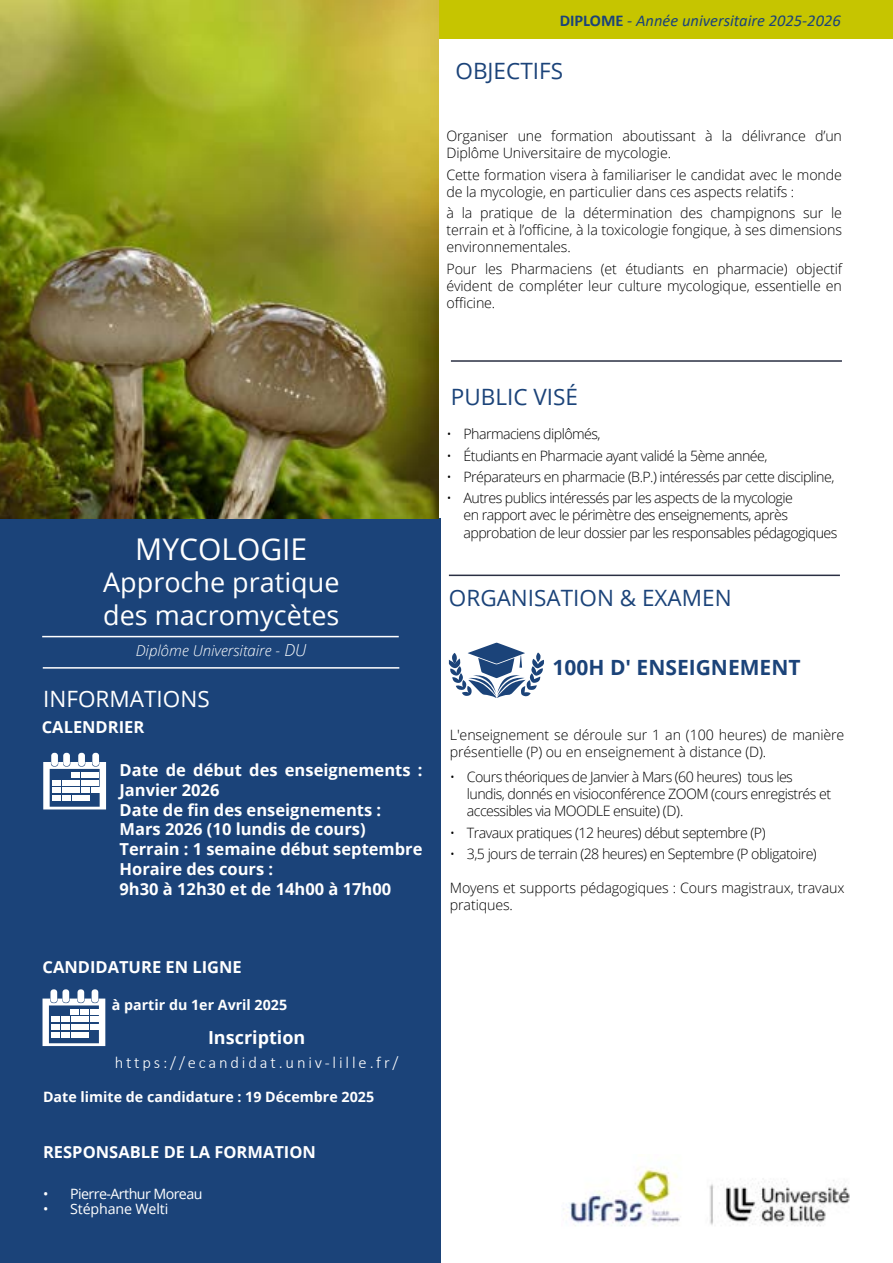
<style>
.page{position:relative;width:893px;height:1263px;background:#fff}
.page>*{position:absolute;margin:0;border:0;box-sizing:border-box;transform-origin:0 0}
.t1{font:30px "Open Sans";color:#fff}
.t2{font:27px/32.4px "Open Sans";color:#fff}
.t3{font:22.5px "Open Sans";color:#1b4379}
.t4{font:22.5px "Open Sans";color:#fff}
.t5{font:700 21px "Open Sans";color:#1b4379}
.t6{font:700 18px "Open Sans";color:#fff}
.t7{font:700 16.5px/19.8px "Open Sans";color:#fff}
.t8{font:italic 16.5px "Calibri";color:#1b4379}
.t9{font:300 16.5px "Calibri";letter-spacing:.175em;color:#fff}
.t10{font:italic 300 15px "Open Sans";color:#fff}
.t11{font:300 14.25px/17.1px "Open Sans";letter-spacing:-.04em;color:#000}
.t12{font:300 14.25px/17.1px "Open Sans";letter-spacing:-.01em;color:#000}
.t13{font:700 14.25px "Open Sans";color:#fff}
.t14{font:14.25px "Open Sans";letter-spacing:-.04em;color:#fff}
.t15{font:14.25px "Open Sans";letter-spacing:-.01em;color:#fff}
.s1{font-weight:700;font-style:normal}
.s2{font-size:16.5px}
</style>
<div class="page">
<div style="left:0;top:519px;width:440px;height:744px;background:#1b4379"></div>
<div style="left:439px;top:0;width:454px;height:39px;background:#c6c500"></div>
<img style="left:563px;top:1166px;width:287px;height:60px">
<hr style="left:42px;top:636px;width:357px;height:1px;background:#fff">
<hr style="left:43px;top:667px;width:356px;height:2px;background:#fff">
<div style="left:50px;top:989px;width:7px;height:13px;background:#fff;border-radius:3px"></div>
<div style="left:62px;top:989px;width:7px;height:13px;background:#fff;border-radius:3px"></div>
<div style="left:78px;top:989px;width:6px;height:13px;background:#fff;border-radius:3px"></div>
<div style="left:92px;top:989px;width:6px;height:13px;background:#fff;border-radius:3px"></div>
<svg style="left:43px;top:998px;width:62px;height:48px"></svg>
<div style="left:51px;top:753px;width:7px;height:13px;background:#fff;border-radius:3px"></div>
<div style="left:63px;top:753px;width:7px;height:13px;background:#fff;border-radius:3px"></div>
<div style="left:78px;top:753px;width:7px;height:13px;background:#fff;border-radius:3px"></div>
<div style="left:92px;top:753px;width:7px;height:13px;background:#fff;border-radius:3px"></div>
<svg style="left:43px;top:762px;width:63px;height:47px"></svg>
<img style="left:0;top:0;width:439px;height:519px">
<hr style="left:449px;top:575px;width:391px;height:1px;background:#2a2f43">
<hr style="left:451px;top:360px;width:391px;height:2px;background:#2a2f43">
<svg style="left:449px;top:643px;width:95px;height:55px"></svg>
<p class="t8" style="left:560px;top:9px;width:283px"><span class="s1">DIPLOME</span> - Année universitaire 2025-2026</p>
<h3 class="t3" style="left:455px;top:55px;width:109px">OBJECTIFS</h3>
<p class="t12" style="left:446px;top:127px;width:397px">Organiser une formation aboutissant à la délivrance d’un<br>Diplôme Universitaire de mycologie.</p>
<p class="t12" style="left:446px;top:165px;width:397px">Cette formation visera à familiariser le candidat avec le monde de la mycologie, en particulier dans ces aspects relatifs :</p>
<p class="t11" style="left:446px;top:204px;width:397px;text-align:justify">à la pratique de la détermination des champignons sur le terrain et à l’officine, à la toxicologie fongique, à ses dimensions environnementales.</p>
<p class="t11" style="left:446px;top:259px;width:397px;text-align:justify">Pour les Pharmaciens (et étudiants en pharmacie) objectif évident de compléter leur culture mycologique, essentielle en officine.</p>
<h1 class="t1" style="left:135px;top:528px;width:174px">MYCOLOGIE</h1>
<h2 class="t2" style="left:103px;top:565px;width:238px">Approche pratique des macromycètes</h2>
<p class="t10" style="left:136px;top:640px;width:172px">Diplôme Universitaire - <span class="s2">DU</span></p>
<h3 class="t4" style="left:43px;top:683px;width:168px">INFORMATIONS</h3>
<p class="t7" style="left:42px;top:717px;width:104px">CALENDRIER</p>
<p class="t7" style="left:120px;top:760px;width:304px">Date de début des enseignements :<br>Janvier 2026<br>Date de fin des enseignements :<br>Mars 2026 (10 lundis de cours)<br>Terrain : 1 semaine début septembre<br>Horaire des cours :<br>9h30 à 12h30 et de 14h00 à 17h00</p>
<p class="t7" style="left:43px;top:956px;width:201px">CANDIDATURE EN LIGNE</p>
<p class="t13" style="left:112px;top:995px;width:177px">à partir du 1er Avril 2025</p>
<p class="t6" style="left:208px;top:1025px;width:99px">Inscription</p>
<p class="t9" style="left:115px;top:1052px;width:285px">https://ecandidat.univ-lille.fr/</p>
<p class="t13" style="left:43px;top:1086px;width:332px">Date limite de candidature : 19 Décembre 2025</p>
<p class="t7" style="left:43px;top:1142px;width:274px">RESPONSABLE DE LA FORMATION</p>
<p class="t14" style="left:43px;top:1184px;width:161px">• Pierre-Arthur Moreau</p>
<p class="t15" style="left:43px;top:1199px;width:127px">• Stéphane Welti</p>
<h3 class="t3" style="left:451px;top:382px;width:129px">PUBLIC VISÉ</h3>
<p class="t11" style="left:446px;top:425px;width:156px">• Pharmaciens diplômés,</p>
<p class="t11" style="left:446px;top:447px;width:323px">• Étudiants en Pharmacie ayant validé la 5ème année,</p>
<p class="t11" style="left:446px;top:468px;width:389px">• Préparateurs en pharmacie (B.P.) intéressés par cette discipline,</p>
<p class="t11" style="left:463px;top:489px;width:375px;text-indent:-17px">• Autres publics intéressés par les aspects de la mycologie<br>en rapport avec le périmètre des enseignements, après approbation de leur dossier par les responsables pédagogiques</p>
<h3 class="t3" style="left:449px;top:582px;width:284px">ORGANISATION &amp; EXAMEN</h3>
<h3 class="t5" style="left:553px;top:653px;width:250px">100H D' ENSEIGNEMENT</h3>
<p class="t12" style="left:450px;top:725px;width:396px">L'enseignement se déroule sur 1 an (100 heures) de manière présentielle (P) ou en enseignement à distance (D).</p>
<p class="t11" style="left:467px;top:768px;width:366px;text-indent:-17px">• Cours théoriques de Janvier à Mars (60 heures) tous les lundis, donnés en visioconférence ZOOM (cours enregistrés et accessibles via MOODLE ensuite) (D).</p>
<p class="t11" style="left:450px;top:824px;width:317px">• Travaux pratiques (12 heures) début septembre (P)</p>
<p class="t11" style="left:450px;top:845px;width:368px">• 3,5 jours de terrain (28 heures) en Septembre (P obligatoire)</p>
<p class="t12" style="left:450px;top:879px;width:396px">Moyens et supports pédagogiques : Cours magistraux, travaux pratiques.</p>
</div>
